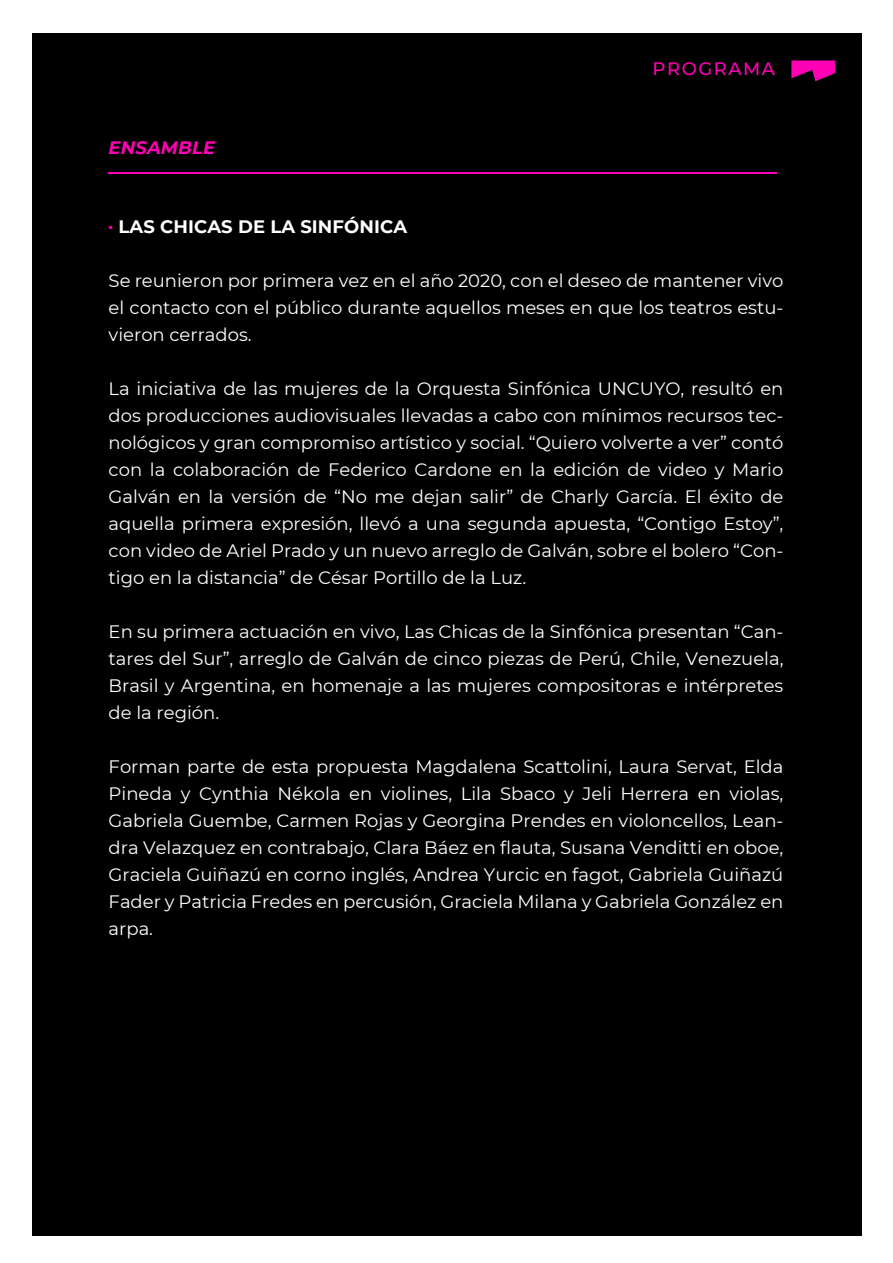
<style>
.page{position:relative;width:893px;height:1263px;background:#fff}
.page>*{position:absolute;margin:0;border:0;box-sizing:border-box;transform-origin:0 0}
.t1{font:18px/27px "Montserrat";color:#fff;text-align:justify}
.t2{font:700 18px "Montserrat";letter-spacing:.005em;color:#fff}
.t3{font:500 18px "Montserrat";letter-spacing:.085em;color:#ff00b5}
.t4{font:italic 700 18px "Montserrat";letter-spacing:.005em;color:#ff00b5}
</style>
<div class="page">
<div style="left:32px;top:33px;width:829px;height:1203px;background:#000"></div>
<hr style="left:109px;top:172px;width:668px;height:2px;background:#ff00b5">
<svg style="left:791px;top:61px;width:44px;height:20px"></svg>
<p class="t4" style="left:109px;top:134px;width:108px">ENSAMBLE</p>
<p class="t2" style="left:109px;top:214px;width:300px"><sup>.</sup> LAS CHICAS DE LA SINFÓNICA</p>
<p class="t3" style="left:653px;top:56px;width:124px">PROGRAMA</p>
<p class="t1" style="left:109px;top:267px;width:676px">Se reunieron por primera vez en el año 2020, con el deseo de mantener vivo el contacto con el público durante aquellos meses en que los teatros estu&shy;vieron cerrados.</p>
<p class="t1" style="left:109px;top:375px;width:676px">La iniciativa de las mujeres de la Orquesta Sinfónica UNCUYO, resultó en dos producciones audiovisuales llevadas a cabo con mínimos recursos tec&shy;nológicos y gran compromiso artístico y social. “Quiero volverte a ver” contó con la colaboración de Federico Cardone en la edición de video y Mario Galván en la versión de “No me dejan salir” de Charly García. El éxito de aquella primera expresión, llevó a una segunda apuesta, “Contigo Estoy”, con video de Ariel Prado y un nuevo arreglo de Galván, sobre el bolero “Con&shy;tigo en la distancia” de César Portillo de la Luz.</p>
<p class="t1" style="left:109px;top:618px;width:676px">En su primera actuación en vivo, Las Chicas de la Sinfónica presentan “Can&shy;tares del Sur”, arreglo de Galván de cinco piezas de Perú, Chile, Venezuela, Brasil y Argentina, en homenaje a las mujeres compositoras e intérpretes de la región.</p>
<p class="t1" style="left:109px;top:753px;width:676px">Forman parte de esta propuesta Magdalena Scattolini, Laura Servat, Elda Pineda y Cynthia Nékola en violines, Lila Sbaco y Jeli Herrera en violas, Gabriela Guembe, Carmen Rojas y Georgina Prendes en violoncellos, Lean&shy;dra Velazquez en contrabajo, Clara Báez en flauta, Susana Venditti en oboe, Graciela Guiñazú en corno inglés, Andrea Yurcic en fagot, Gabriela Guiñazú Fader y Patricia Fredes en percusión, Graciela Milana y Gabriela González en arpa.</p>
</div>
